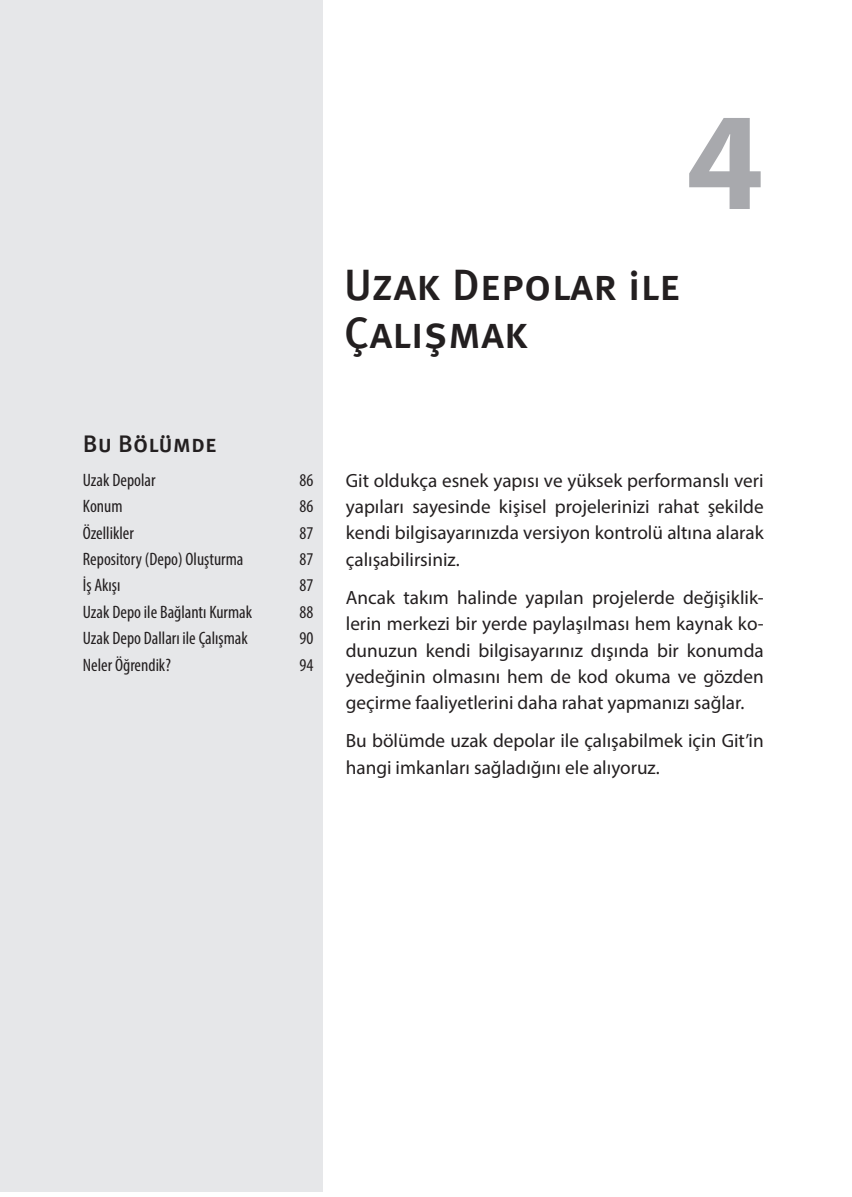
<style>
.page{position:relative;width:852px;height:1197px;background:#fff}
.page>*{position:absolute;margin:0;border:0;box-sizing:border-box;transform-origin:0 0}
.t1{font:700 140px "Myriad Pro";color:#a8a9ad}
.t2{font:44px/48px "Meta Medium LF Caps";color:#231f20}
.t3{font:24px "Meta Medium LF Caps";color:#231f20}
.t4{font:19.2px/26.4px "Myriad Pro";color:#231f20;text-align:justify}
.t5{font:condensed 18px "Myriad Pro";color:#231f20}
</style>
<div class="page">
<div style="left:0;top:0;width:323px;height:1191px;background:#e6e7e9"></div>
<p class="t3" style="left:83px;top:433px;width:135px">Bu Bölümde</p>
<p class="t5" style="left:83px;top:469px;width:74px">Uzak Depolar</p>
<p class="t5" style="left:299px;top:469px;width:15px">86</p>
<p class="t5" style="left:83px;top:495px;width:41px">Konum</p>
<p class="t5" style="left:299px;top:495px;width:15px">86</p>
<p class="t5" style="left:83px;top:521px;width:52px">Özellikler</p>
<p class="t5" style="left:299px;top:521px;width:15px">87</p>
<p class="t5" style="left:83px;top:548px;width:162px">Repository (Depo) Oluşturma</p>
<p class="t5" style="left:299px;top:548px;width:15px">87</p>
<p class="t5" style="left:83px;top:574px;width:39px">İş Akışı</p>
<p class="t5" style="left:299px;top:574px;width:15px">87</p>
<p class="t5" style="left:83px;top:601px;width:171px">Uzak Depo ile Bağlantı Kurmak</p>
<p class="t5" style="left:299px;top:601px;width:15px">88</p>
<p class="t5" style="left:83px;top:627px;width:166px">Uzak Depo Dalları ile Çalışmak</p>
<p class="t5" style="left:299px;top:627px;width:15px">90</p>
<p class="t5" style="left:83px;top:653px;width:89px">Neler Öğrendik?</p>
<p class="t5" style="left:299px;top:653px;width:15px">94</p>
<h1 class="t1" style="left:686px;top:70px;width:79px">4</h1>
<h2 class="t2" style="left:344px;top:262px;width:337px">Uzak Depolar ile<br>Çalışmak</h2>
<p class="t4" style="left:346px;top:466px;width:419px">Git oldukça esnek yapısı ve yüksek performanslı veri yapıları sayesinde kişisel projelerinizi rahat şekilde kendi bilgisayarınızda versiyon kontrolü altına alarak çalışabilirsiniz.</p>
<p class="t4" style="left:346px;top:583px;width:419px">Ancak takım halinde yapılan projelerde değişiklik&shy;lerin merkezi bir yerde paylaşılması hem kaynak ko&shy;dunuzun kendi bilgisayarınız dışında bir konumda yedeğinin olmasını hem de kod okuma ve gözden geçirme faaliyetlerini daha rahat yapmanızı sağlar.</p>
<p class="t4" style="left:346px;top:727px;width:419px">Bu bölümde uzak depolar ile çalışabilmek için Git’in hangi imkanları sağladığını ele alıyoruz.</p>
</div>
